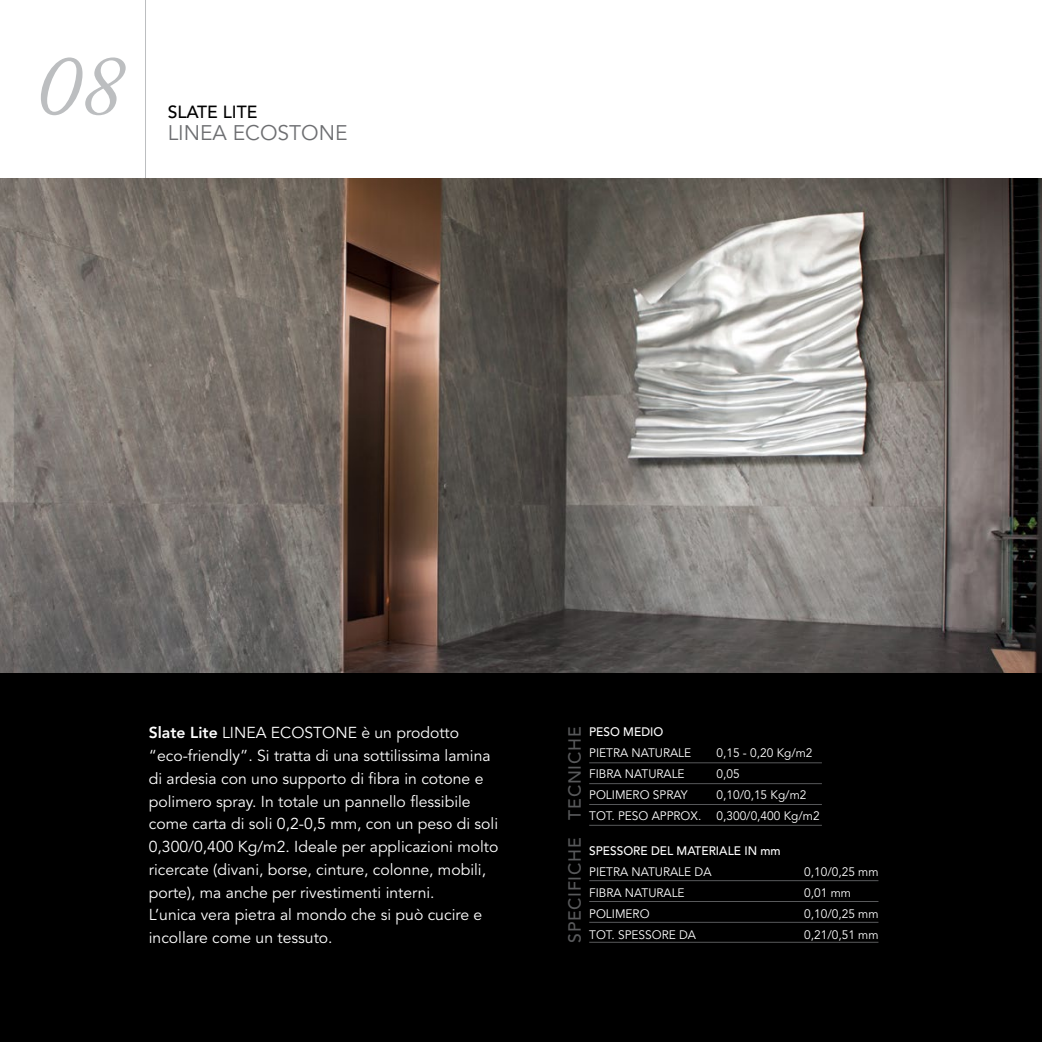
<style>
.page{position:relative;width:1042px;height:1042px;background:#fff}
.page>*{position:absolute;margin:0;border:0;box-sizing:border-box;transform-origin:0 0}
.t1{font:italic 87.5px "Adobe Caslon Pro";color:#bcbec0}
.t2{font:21px "Avenir LT Std";color:#6d6e71}
.t3{font:500 17.5px "Avenir LT Std";letter-spacing:.04em;color:#58595b}
.t4{font:500 17.5px "Avenir LT Std";color:#000}
.t5{font:15.75px/22.8px "Avenir LT Std";color:#fff}
.t6{font:12.25px/21px "Avenir LT Std";color:#fff}
.t7{font:500 12.25px "Avenir LT Std";color:#fff}
.s1{font-weight:800}
</style>
<div class="page">
<div style="left:0;top:672px;width:1042px;height:370px;background:#000"></div>
<hr style="left:589px;top:762px;width:233px;height:1px;background:#58595b">
<hr style="left:589px;top:783px;width:233px;height:1px;background:#58595b">
<hr style="left:589px;top:804px;width:233px;height:1px;background:#58595b">
<hr style="left:589px;top:825px;width:233px;height:1px;background:#58595b">
<hr style="left:589px;top:880px;width:289px;height:1px;background:#58595b">
<hr style="left:589px;top:901px;width:289px;height:1px;background:#58595b">
<hr style="left:589px;top:922px;width:289px;height:1px;background:#58595b">
<hr style="left:589px;top:942px;width:289px;height:1px;background:#58595b">
<hr style="left:145px;top:0;width:1px;height:179px;background:#bcbec0">
<img style="left:0;top:179px;width:1042px;height:493px">
<h1 class="t1" style="left:36px;top:33px;width:89px">08</h1>
<p class="t4" style="left:168px;top:101px;width:91px">SLATE LITE</p>
<h2 class="t2" style="left:168px;top:121px;width:80px">linea ECO</h2>
<h2 class="t2" style="left:277px;top:121px;width:27px">STONE</h2>
<p class="t5" style="left:149px;top:722px;width:351px"><span class="s1">Slate Lite</span> linea ecostone è un prodotto “eco-friendly”. Si tratta di una sottilissima lamina di ardesia con uno supporto di fibra in cotone e polimero spray. I n totale un pannello flessibile come carta di soli 0,2-0,5 mm, con un peso di soli 0,300/0,400 Kg/m2. I deale per applicazioni molto ricercate (divani, borse, cinture, colonne, mobili, porte), ma anche per rivestimenti interni.<br>L’unica vera pietra al mondo che si può cucire e incollare come un tessuto.</p>
<p class="t3" style="left:565px;top:943px;width:215px;rotate:-90deg">SPECI FICHE TECNICHE</p>
<p class="t7" style="left:589px;top:725px;width:76px">PESO MEDIO</p>
<p class="t6" style="left:716px;top:742px;width:105px">0,15 - 0,20 Kg/m2<br>0,05<br>0,10/0,15 Kg/m2<br>0,300/0,400 Kg/m2</p>
<p class="t6" style="left:589px;top:742px;width:104px">Pietra naturale fibra NATURA</p>
<p class="t6" style="left:672px;top:763px;width:13px">LE</p>
<p class="t6" style="left:589px;top:784px;width:114px;text-indent:64px">SPRAY<br>Tot. peso approx.</p>
<p class="t6" style="left:589px;top:784px;width:45px">POLIMERO</p>
<p class="t7" style="left:589px;top:844px;width:70px">SPESSORE DEL</p>
<p class="t7" style="left:676px;top:844px;width:8px">MATERIALE</p>
<p class="t7" style="left:744px;top:844px;width:38px">IN MM</p>
<p class="t6" style="left:589px;top:862px;width:124px">pietra naturale da fibra NATURA</p>
<p class="t6" style="left:804px;top:862px;width:76px">0,10/0,25 mm<br>0,01 mm<br>0,10/0,25 mm<br>0,21/0,51 mm</p>
<p class="t6" style="left:672px;top:883px;width:13px">LE</p>
<p class="t6" style="left:589px;top:904px;width:108px">POLIMERO<br>Tot. spessore da</p>
</div>
